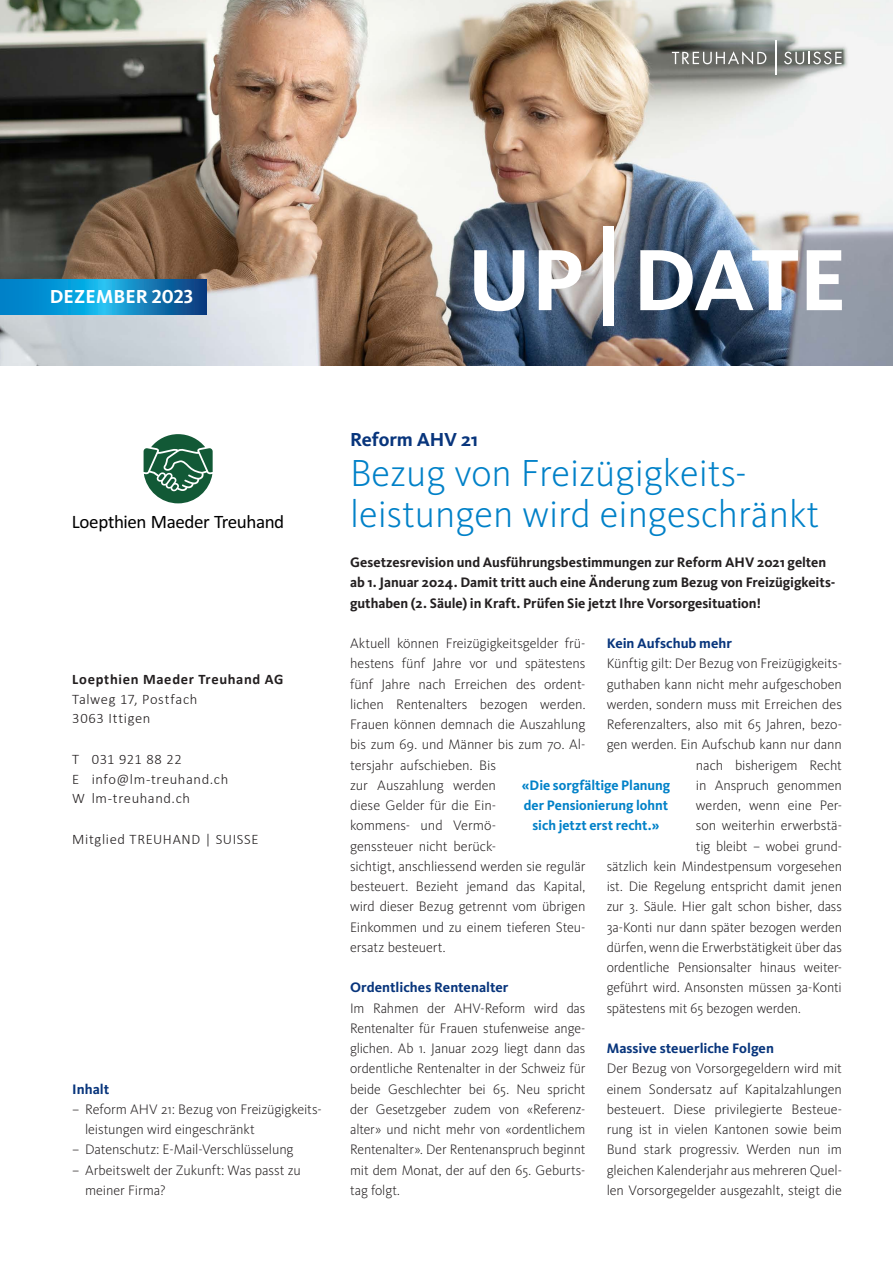
<style>
.page{position:relative;width:893px;height:1263px;background:#fff}
.page>*{position:absolute;margin:0;border:0;box-sizing:border-box;transform-origin:0 0}
.t1{font:700 90px "Kievit OT";letter-spacing:-.015em;color:#fff}
.t2{font:300 39px/40.5px "Kievit OT";color:#0081c8}
.t3{font:700 19.5px "Kievit OT";letter-spacing:.01em;color:#fff}
.t4{font:700 19.5px "Kievit OT";letter-spacing:-.005em;color:#08357c}
.t5{font:19.05px "Calibri";letter-spacing:-.025em;color:#000}
.t6{font:300 15.9px/19.6px "Calibri";letter-spacing:-.005em;color:#231f20}
.t7{font:300 14.55px/19.5px "Calibri";letter-spacing:.04em;color:#231f20}
.t8{font:700 14.55px "Calibri";letter-spacing:.045em;color:#231f20}
.t9{font:300 14.25px/20.2px "Kievit OT";letter-spacing:-.005em;color:#231f20}
.t10{font:700 14.25px/20.2px "Kievit OT";color:#231f20}
.t11{font:700 14.25px "Kievit OT";color:#08357c}
.t12{font:700 14.25px/20.2px "Kievit OT";letter-spacing:-.005em;color:#0081c8;text-align:center}
.s1{font-size:99px}
</style>
<div class="page">
<img style="left:1px;top:0;width:892px;height:365px">
<svg style="left:672px;top:51px;width:94px;height:14px"></svg>
<svg style="left:784px;top:52px;width:58px;height:12px"></svg>
<hr style="left:775px;top:40px;width:1px;height:35px;background:#fff">
<svg style="left:0;top:279px;width:206px;height:35px;background:#0d87c5"></svg>
<svg style="left:144px;top:434px;width:69px;height:69px"></svg>
<h3 class="t3" style="left:50px;top:285px;width:145px">DEZEMBER 2023</h3>
<h1 class="t1" style="left:467px;top:226px;width:381px">UP <span class="s1">|</span>DATE</h1>
<h3 class="t5" style="left:72px;top:510px;width:214px">Loepthien Maeder Treuhand</h3>
<p class="t8" style="left:72px;top:669px;width:213px">Loepthien Maeder Treuhand AG</p>
<p class="t7" style="left:72px;top:689px;width:127px">Talweg 17, Postfach<br>3063 Ittigen</p>
<p class="t7" style="left:72px;top:749px;width:157px">T 031 921 88 22<br>E info@lm-treuhand.ch<br>W lm-treuhand.ch</p>
<p class="t7" style="left:72px;top:829px;width:188px">Mitglied TREUHAND | SUISSE</p>
<p class="t6" style="left:72px;top:689px;width:154px">T 031 924 32 54<br>E info@lm-treuhand.ch</p>
<p class="t6" style="left:72px;top:768px;width:187px">Mitglied TREUHAND | SUISSE</p>
<p class="t11" style="left:72px;top:1080px;width:38px">Inhalt</p>
<p class="t9" style="left:85px;top:1099px;width:238px;text-indent:-13px">– Reform AHV 21: Bezug von Freizügig keits&shy;leistungen wird eingeschränkt</p>
<p class="t9" style="left:72px;top:1139px;width:223px">– Datenschutz: E-Mail-Verschlüsselung</p>
<p class="t9" style="left:85px;top:1159px;width:217px;text-indent:-13px">– Arbeitswelt der Zukunft: Was passt zu meiner Firma?</p>
<h3 class="t4" style="left:350px;top:427px;width:129px">Reform AHV 21</h3>
<h2 class="t2" style="left:350px;top:452px;width:471px">Bezug von Freizügigkeits&shy;leistungen wird eingeschränkt</h2>
<p class="t10" style="left:350px;top:552px;width:487px">Gesetzesrevision und Ausführungsbestimmungen zur Reform AHV 2021 gelten ab 1. Januar 2024. Damit tritt auch eine Änderung zum Bezug von Freizügigkeits&shy;guthaben (2. Säule) in Kraft. Prüfen Sie jetzt Ihre Vorsorgesituation!</p>
<p class="t11" style="left:607px;top:635px;width:127px">Kein Aufschub mehr</p>
<p class="t9" style="left:607px;top:653px;width:237px">Künftig gilt: Der Bezug von Freizügigkeits-</p>
<p class="t9" style="left:607px;top:673px;width:237px">guthaben kann nicht mehr aufgeschoben</p>
<p class="t9" style="left:607px;top:694px;width:237px">werden, sondern muss mit Erreichen des</p>
<p class="t9" style="left:607px;top:714px;width:237px">Referenzalters, also mit 65 Jahren, bezo-</p>
<p class="t9" style="left:607px;top:734px;width:237px">gen werden. Ein Aufschub kann nur dann</p>
<p class="t9" style="left:696px;top:754px;width:147px">nach bisherigem Recht</p>
<p class="t9" style="left:696px;top:775px;width:147px">in Anspruch genommen</p>
<p class="t9" style="left:696px;top:795px;width:147px">werden, wenn eine Per-</p>
<p class="t9" style="left:696px;top:815px;width:147px">son weiterhin erwerbstä-</p>
<p class="t9" style="left:696px;top:835px;width:147px">tig bleibt – wobei grund-</p>
<p class="t9" style="left:607px;top:856px;width:237px">sätzlich kein Mindestpensum vorgesehen</p>
<p class="t9" style="left:607px;top:876px;width:237px">ist. Die Regelung entspricht damit jenen</p>
<p class="t9" style="left:607px;top:896px;width:237px">zur 3. Säule. Hier galt schon bisher, dass</p>
<p class="t9" style="left:607px;top:916px;width:237px">3a-Konti nur dann später bezogen werden</p>
<p class="t9" style="left:607px;top:937px;width:237px">dürfen, wenn die Erwerbstätigkeit über das</p>
<p class="t9" style="left:607px;top:957px;width:237px">ordentliche Pensionsalter hinaus weiter-</p>
<p class="t9" style="left:607px;top:977px;width:237px">geführt wird. Ansonsten müssen 3a-Konti</p>
<p class="t9" style="left:607px;top:997px;width:196px">spätestens mit 65 bezogen werden.</p>
<p class="t11" style="left:607px;top:1040px;width:169px">Massive steuerliche Folgen</p>
<p class="t9" style="left:607px;top:1058px;width:237px;text-align:justify">Der Bezug von Vorsorgegeldern wird mit einem Sondersatz auf Kapitalzahlungen besteuert. Diese privilegierte Besteue&shy;rung ist in vielen Kantonen sowie beim Bund stark progressiv. Werden nun im gleichen Kalenderjahr aus mehreren Quel&shy;len Vorsorgegelder ausgezahlt, steigt die</p>
<p class="t9" style="left:350px;top:633px;width:237px">Aktuell können Freizügigkeitsgelder frü&shy;hestens fünf Jahre vor und spätestens fünf Jahre nach Erreichen des ordent&shy;lichen Rentenalters bezogen werden.<br>Frauen können demnach die Auszahlung bis zum 69. und Männer bis zum 70. Al&shy;tersjahr aufschieben. Bis<br>zur Auszahlung werden<br>diese Gelder für die Ein-<br>kommens- und Vermö-<br>genssteuer nicht berück-<br>sichtigt, anschliessend werden sie regulär besteuert. Bezieht jemand das Kapital, wird dieser Bezug getrennt vom übrigen Einkommen und zu einem tieferen Steu&shy;ersatz besteuert.</p>
<p class="t11" style="left:350px;top:979px;width:160px">Ordentliches Rentenalter</p>
<p class="t9" style="left:350px;top:997px;width:237px;text-align:justify">Im Rahmen der AHV-Reform wird das Rentenalter für Frauen stufenweise ange&shy;glichen. Ab 1. Januar 2029 liegt dann das ordentliche Rentenalter in der Schweiz für beide Geschlechter bei 65. Neu spricht der Gesetzgeber zudem von «Referenz&shy;alter» und nicht mehr von «ordentlichem Rentenalter». Der Rentenanspruch beginnt mit dem Monat, der auf den 65. Geburts&shy;tag folgt.</p>
<p class="t12" style="left:522px;top:775px;width:150px">«Die sorgfältige Planung der Pensionierung lohnt sich jetzt erst recht.»</p>
</div>
